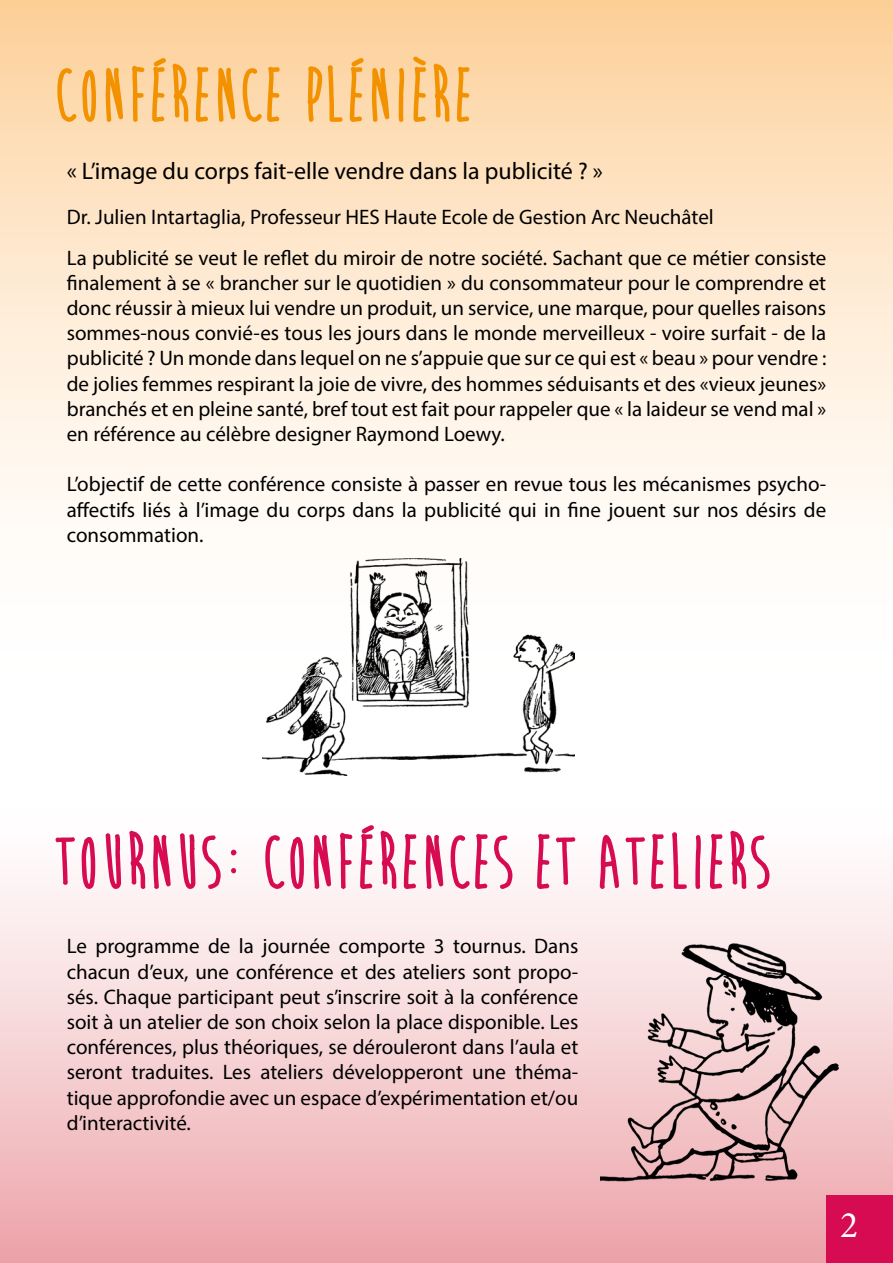
<style>
.page{position:relative;width:893px;height:1263px;background:#fff}
.page>*{position:absolute;margin:0;border:0;box-sizing:border-box;transform-origin:0 0}
.t1{font:37.5px "Minion Pro";color:#fff}
.t2{font:24px "Myriad Pro";color:#000}
.t3{font:21px/25.2px "Myriad Pro";color:#000;text-align:justify}
</style>
<div class="page">
<div style="left:0;top:0;width:893px;height:704px;background:linear-gradient(to bottom,#fdd4a3,#fff)"></div>
<div style="left:0;top:727px;width:893px;height:536px;background:linear-gradient(to bottom,#fff,#eda9ae)"></div>
<svg style="left:56px;top:67px;width:41px;height:56px;background:#f9c173"></svg>
<svg style="left:104px;top:57px;width:106px;height:67px;background:#f9c378"></svg>
<svg style="left:216px;top:65px;width:65px;height:58px;background:#f9c174"></svg>
<svg style="left:306px;top:57px;width:85px;height:66px;background:#f9c377"></svg>
<svg style="left:397px;top:55px;width:74px;height:68px;background:#fac379"></svg>
<div style="left:827px;top:1195px;width:66px;height:68px;background:#d60b52"></div>
<svg style="left:54px;top:835px;width:43px;height:55px"></svg>
<svg style="left:103px;top:829px;width:119px;height:61px"></svg>
<svg style="left:231px;top:850px;width:5px;height:5px"></svg>
<svg style="left:231px;top:868px;width:5px;height:5px"></svg>
<svg style="left:264px;top:833px;width:41px;height:57px"></svg>
<svg style="left:312px;top:824px;width:106px;height:67px"></svg>
<svg style="left:424px;top:832px;width:90px;height:58px"></svg>
<svg style="left:536px;top:832px;width:41px;height:58px"></svg>
<svg style="left:598px;top:831px;width:90px;height:59px"></svg>
<svg style="left:694px;top:834px;width:8px;height:56px"></svg>
<svg style="left:708px;top:829px;width:63px;height:61px"></svg>
<img style="left:600px;top:906px;width:239px;height:317px">
<img style="left:262px;top:559px;width:313px;height:216px">
<p class="t2" style="left:67px;top:157px;width:538px">« L’image du corps fait-elle vendre dans la publicité ? »</p>
<p class="t3" style="left:67px;top:204px;width:649px">Dr. Julien Intartaglia, Professeur HES Haute Ecole de Gestion Arc Neuchâtel</p>
<p class="t3" style="left:67px;top:245px;width:761px">La publicité se veut le reflet du miroir de notre société. Sachant que ce métier consiste finalement à se « brancher sur le quotidien » du consommateur pour le comprendre et donc réussir à mieux lui vendre un produit, un service, une marque, pour quelles raisons sommes-nous convié-es tous les jours dans le monde merveilleux - voire surfait - de la publicité ? Un monde dans lequel on ne s’appuie que sur ce qui est « beau » pour vendre : de jolies femmes respirant la joie de vivre, des hommes séduisants et des «vieux jeunes» branchés et en pleine santé, bref tout est fait pour rappeler que « la laideur se vend mal » en référence au célèbre designer Raymond Loewy.</p>
<p class="t3" style="left:67px;top:471px;width:761px">L’objectif de cette conférence consiste à passer en revue tous les mécanismes psycho&shy;affectifs liés à l’image du corps dans la publicité qui in fine jouent sur nos désirs de consommation.</p>
<p class="t3" style="left:67px;top:933px;width:513px">Le programme de la journée comporte 3 tournus. Dans chacun d’eux, une conférence et des ateliers sont propo&shy;sés. Chaque participant peut s’inscrire soit à la conférence soit à un atelier de son choix selon la place disponible. Les conférences, plus théoriques, se dérouleront dans l’aula et seront traduites. Les ateliers développeront une théma&shy;tique approfondie avec un espace d’expérimentation et/ou d’interactivité.</p>
<p class="t1" style="left:840px;top:1200px;width:19px">2</p>
</div>
